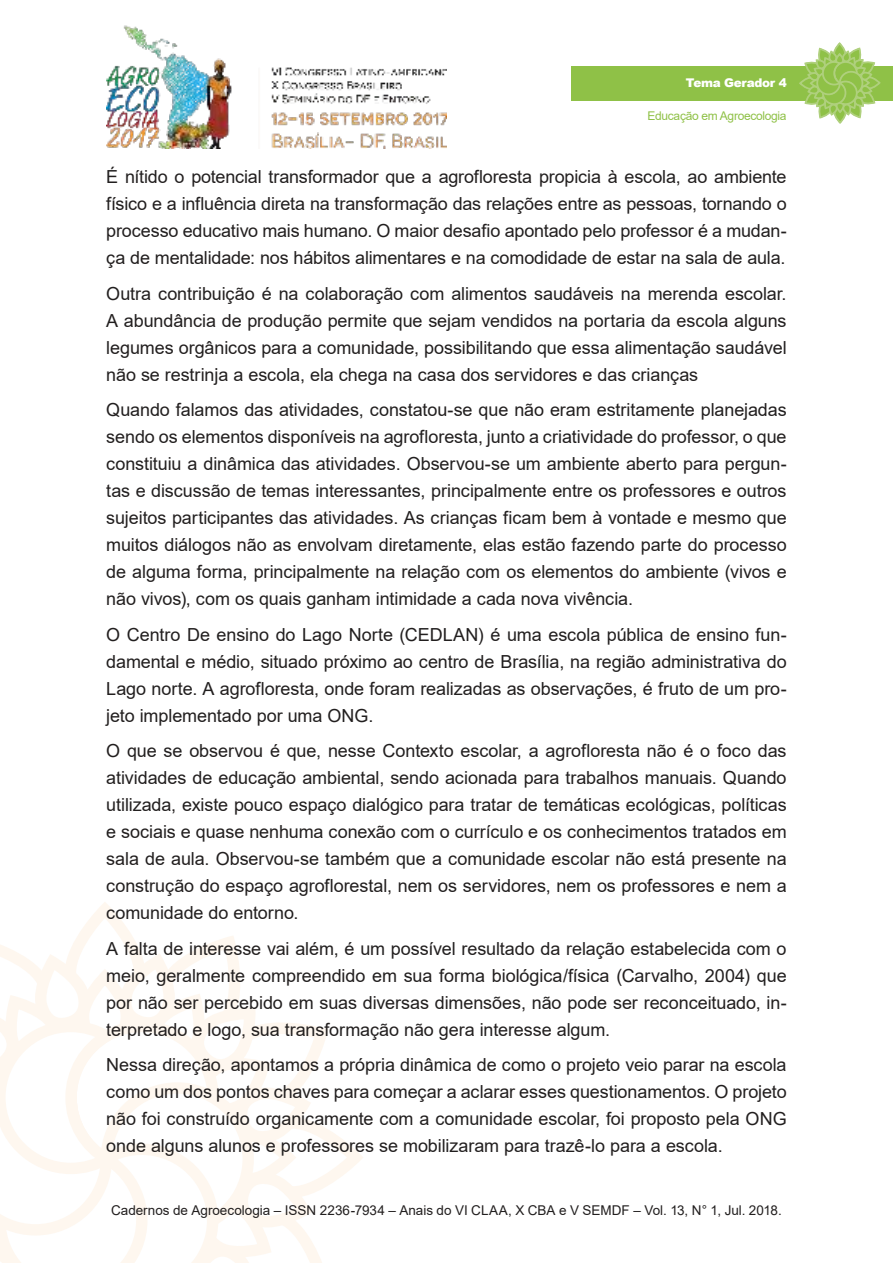
<style>
.page{position:relative;width:893px;height:1263px;background:#fff}
.page>*{position:absolute;margin:0;border:0;box-sizing:border-box;transform-origin:0 0}
.t1{font:18px/27px "Arial";letter-spacing:-.005em;color:#221f1f;text-align:justify}
.t2{font:13.5px "Arial";color:#221f1f}
.t3{font:12px "Arial";letter-spacing:-.025em;color:#8fc147}
.t4{font:900 12px "Arial";letter-spacing:-.025em;color:#fff}
</style>
<div class="page">
<img style="left:106px;top:25px;width:340px;height:124px">
<svg style="left:0;top:910px;width:363px;height:353px"></svg>
<div style="left:571px;top:66px;width:322px;height:34px;background:#8fc147"></div>
<svg style="left:798px;top:43px;width:83px;height:81px"></svg>
<p class="t4" style="left:686px;top:76px;width:102px">Tema Gerador 4</p>
<p class="t3" style="left:647px;top:112px;width:141px">Educação em Agroecologia</p>
<p class="t1" style="left:106px;top:165px;width:682px">É nítido o potencial transformador que a agrofloresta propicia à escola, ao ambiente físico e a influência direta na transformação das relações entre as pessoas, tornando o processo educativo mais humano. O maior desafio apontado pelo professor é a mudan&shy;ça de mentalidade: nos hábitos alimentares e na comodidade de estar na sala de aula.</p>
<p class="t1" style="left:106px;top:282px;width:682px">Outra contribuição é na colaboração com alimentos saudáveis na merenda escolar.<br>A abundância de produção permite que sejam vendidos na portaria da escola alguns legumes orgânicos para a comunidade, possibilitando que essa alimentação saudável não se restrinja a escola, ela chega na casa dos servidores e das crianças</p>
<p class="t1" style="left:106px;top:398px;width:682px">Quando falamos das atividades, constatou-se que não eram estritamente planejadas sendo os elementos disponíveis na agrofloresta, junto a criatividade do professor, o que constituiu a dinâmica das atividades. Observou-se um ambiente aberto para pergun&shy;tas e discussão de temas interessantes, principalmente entre os professores e outros sujeitos participantes das atividades. As crianças ficam bem à vontade e mesmo que muitos diálogos não as envolvam diretamente, elas estão fazendo parte do processo de alguma forma, principalmente na relação com os elementos do ambiente (vivos e não vivos), com os quais ganham intimidade a cada nova vivência.</p>
<p class="t1" style="left:106px;top:623px;width:682px">O Centro De ensino do Lago Norte (CEDLAN) é uma escola pública de ensino fun&shy;damental e médio, situado próximo ao centro de Brasília, na região administrativa do Lago norte. A agrofloresta, onde foram realizadas as observações, é fruto de um pro&shy;jeto implementado por uma ONG.</p>
<p class="t1" style="left:106px;top:739px;width:682px">O que se observou é que, nesse Contexto escolar, a agrofloresta não é o foco das atividades de educação ambiental, sendo acionada para trabalhos manuais. Quando utilizada, existe pouco espaço dialógico para tratar de temáticas ecológicas, políticas e sociais e quase nenhuma conexão com o currículo e os conhecimentos tratados em sala de aula. Observou-se também que a comunidade escolar não está presente na construção do espaço agroflorestal, nem os servidores, nem os professores e nem a comunidade do entorno.</p>
<p class="t1" style="left:106px;top:937px;width:682px">A falta de interesse vai além, é um possível resultado da relação estabelecida com o meio, geralmente compreendido em sua forma biológica/física (Carvalho, 2004) que por não ser percebido em suas diversas dimensões, não pode ser reconceituado, in&shy;terpretado e logo, sua transformação não gera interesse algum.</p>
<p class="t1" style="left:106px;top:1053px;width:682px">Nessa direção, apontamos a própria dinâmica de como o projeto veio parar na escola como um dos pontos chaves para começar a aclarar esses questionamentos. O projeto não foi construído organicamente com a comunidade escolar, foi proposto pela ONG onde alguns alunos e professores se mobilizaram para trazê-lo para a escola.</p>
<p class="t2" style="left:111px;top:1205px;width:672px">Cadernos de Agroecologia – ISSN 2236-7934 – Anais do VI CLAA, X CBA e V SEMDF – Vol. 13, N° 1, Jul. 2018.</p>
</div>
